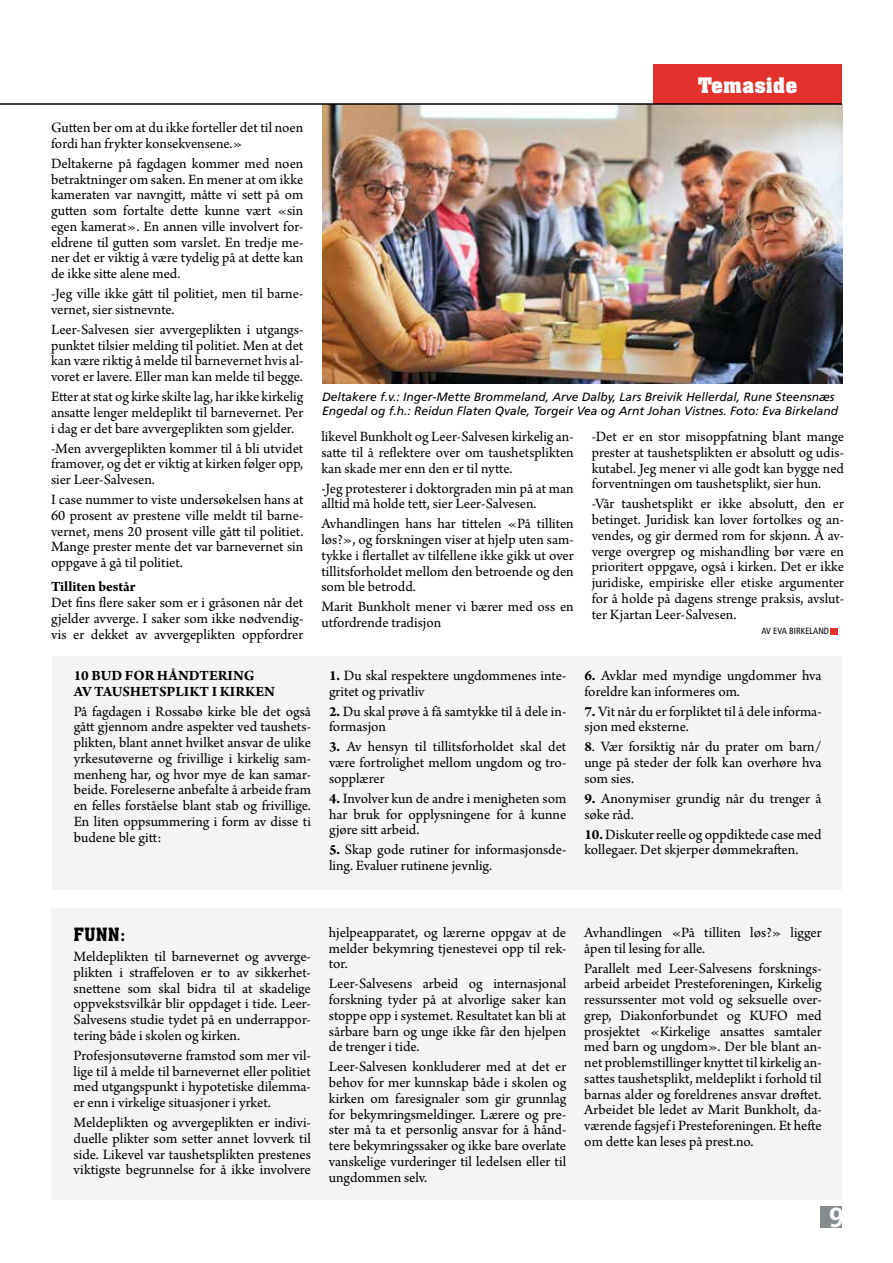
<style>
.page{position:relative;width:893px;height:1263px;background:#fff}
.page>*{position:absolute;margin:0;border:0;box-sizing:border-box;transform-origin:0 0}
.t1{font:700 27.45px "Frutiger";color:#fff}
.t2{font:700 21px "Aachen BT";color:#fff}
.t3{font:18px "Aachen BT";color:#000}
.t4{font:15px/15.8px "Arno Pro";color:#000;text-align:justify}
.t5{font:700 15px/15.8px "Arno Pro";color:#000}
.t6{font:italic 12px/13.5px "Frutiger";color:#000}
.t7{font:condensed 9px "Frutiger";color:#000}
.s1{font-weight:700}
</style>
<div class="page">
<img style="left:322px;top:105px;width:520px;height:278px">
<div style="left:51px;top:908px;width:791px;height:291px;background:#f2f5f4"></div>
<div style="left:52px;top:656px;width:790px;height:233px;background:#f2f5f4"></div>
<div style="left:653px;top:64px;width:189px;height:39px;background:#e4312b"></div>
<hr style="left:0;top:103px;width:842px;height:2px;background:#000">
<div style="left:831px;top:628px;width:7px;height:6px;background:#e4312b"></div>
<div style="left:821px;top:1206px;width:21px;height:22px;background:#848b8e"></div>
<h2 class="t2" style="left:698px;top:72px;width:101px">Temaside</h2>
<p class="t4" style="left:51px;top:120px;width:254px">Gutten ber om at du ikke forteller det til noen fordi han frykter konsekvensene.»</p>
<p class="t4" style="left:51px;top:156px;width:254px">Deltakerne på fagdagen kommer med noen betraktninger om saken. En mener at om ikke kameraten var navngitt, måtte vi sett på om gutten som fortalte dette kunne vært «sin egen kamerat». En annen ville involvert for&shy;eldrene til gutten som varslet. En tredje me&shy;ner det er viktig å være tydelig på at dette kan de ikke sitte alene med.</p>
<p class="t4" style="left:51px;top:286px;width:254px">-Jeg ville ikke gått til politiet, men til barne&shy;vernet, sier sistnevnte.</p>
<p class="t4" style="left:51px;top:322px;width:254px">Leer-Salvesen sier avvergeplikten i utgangs&shy;punktet tilsier melding til politiet. Men at det kan være riktig å melde til barnevernet hvis al&shy;voret er lavere. Eller man kan melde til begge.</p>
<p class="t4" style="left:51px;top:389px;width:254px">Etter at stat og kirke skilte lag, har ikke kirkelig ansatte lenger meldeplikt til barnevernet. Per i dag er det bare avvergeplikten som gjelder.</p>
<p class="t4" style="left:51px;top:441px;width:254px">-Men avvergeplikten kommer til å bli utvidet framover, og det er viktig at kirken følger opp, sier Leer-Salvesen.</p>
<p class="t4" style="left:51px;top:492px;width:254px">I case nummer to viste undersøkelsen hans at 60 prosent av prestene ville meldt til barne&shy;vernet, mens 20 prosent ville gått til politiet.<br>Mange prester mente det var barnevernet sin oppgave å gå til politiet.</p>
<p class="t5" style="left:51px;top:580px;width:86px">Tilliten består</p>
<p class="t4" style="left:51px;top:595px;width:254px">Det fins flere saker som er i gråsonen når det gjelder avverge. I saker som ikke nødvendig&shy;vis er dekket av avvergeplikten oppfordrer</p>
<p class="t6" style="left:322px;top:390px;width:517px">Deltakere f.v.: Inger-Mette Brommeland, Arve Dalby, Lars Breivik Hellerdal, Rune Steensnæs<br>Engedal og f.h.: Reidun Flaten Qvale, Torgeir Vea og Arnt Johan Vistnes. Foto: Eva Birkeland</p>
<p class="t4" style="left:321px;top:429px;width:254px">likevel Bunkholt og Leer-Salvesen kirkelig an&shy;satte til å reflektere over om taushetsplikten kan skade mer enn den er til nytte.</p>
<p class="t4" style="left:321px;top:481px;width:254px">-Jeg protesterer i doktorgraden min på at man alltid må holde tett, sier Leer-Salvesen.</p>
<p class="t4" style="left:321px;top:517px;width:254px">Avhandlingen hans har tittelen «På tilliten løs?», og forskningen viser at hjelp uten sam&shy;tykke i flertallet av tilfellene ikke gikk ut over tillitsforholdet mellom den betroende og den som ble betrodd.</p>
<p class="t4" style="left:321px;top:600px;width:254px">Marit Bunkholt mener vi bærer med oss en utfordrende tradisjon</p>
<p class="t4" style="left:592px;top:429px;width:254px">-Det er en stor misoppfatning blant mange prester at taushetsplikten er absolutt og udis&shy;kutabel. Jeg mener vi alle godt kan bygge ned forventningen om taushetsplikt, sier hun.</p>
<p class="t4" style="left:592px;top:497px;width:254px">-Vår taushetsplikt er ikke absolutt, den er betinget. Juridisk kan lover fortolkes og an&shy;vendes, og gir dermed rom for skjønn. Å av&shy;verge overgrep og mishandling bør være en prioritert oppgave, også i kirken. Det er ikke juridiske, empiriske eller etiske argumenter for å holde på dagens strenge praksis, avslut&shy;ter Kjartan Leer-Salvesen.</p>
<p class="t7" style="left:761px;top:626px;width:69px">AV EVA BIRKELAND</p>
<p class="t5" style="left:74px;top:668px;width:203px">10 BUD FOR HÅNDTERING<br>AV TAUSHETSPLIKT I KIRKEN</p>
<p class="t4" style="left:74px;top:704px;width:239px">På fagdagen i Rossabø kirke ble det også gått gjennom andre aspekter ved taushets&shy;plikten, blant annet hvilket ansvar de ulike yrkesutøverne og frivillige i kirkelig sam&shy;menheng har, og hvor mye de kan samar&shy;beide. Foreleserne anbefalte å arbeide fram en felles forståelse blant stab og frivillige.<br>En liten oppsummering i form av disse ti budene ble gitt:</p>
<p class="t4" style="left:329px;top:668px;width:239px"><span class="s1">1.</span> Du skal respektere ungdommenes inte&shy;gritet og privatliv</p>
<p class="t4" style="left:329px;top:704px;width:239px"><span class="s1">2.</span> Du skal prøve å få samtykke til å dele in&shy;formasjon</p>
<p class="t4" style="left:329px;top:740px;width:239px"><span class="s1">3.</span> Av hensyn til tillitsforholdet skal det være fortrolighet mellom ungdom og tro&shy;sopplærer</p>
<p class="t4" style="left:329px;top:791px;width:239px"><span class="s1">4.</span> Involver kun de andre i menigheten som har bruk for opplysningene for å kunne gjøre sitt arbeid.</p>
<p class="t4" style="left:329px;top:843px;width:239px"><span class="s1">5.</span> Skap gode rutiner for informasjonsde&shy;ling. Evaluer rutinene jevnlig.</p>
<p class="t4" style="left:584px;top:668px;width:239px"><span class="s1">6.</span> Avklar med myndige ungdommer hva foreldre kan informeres om.</p>
<p class="t4" style="left:584px;top:704px;width:239px"><span class="s1">7.</span> Vit når du er forpliktet til å dele informa&shy;sjon med eksterne.</p>
<p class="t4" style="left:584px;top:740px;width:239px"><span class="s1">8</span>. Vær forsiktig når du prater om barn/ unge på steder der folk kan overhøre hva som sies.</p>
<p class="t4" style="left:584px;top:791px;width:239px"><span class="s1">9.</span> Anonymiser grundig når du trenger å søke råd.</p>
<p class="t4" style="left:584px;top:827px;width:239px"><span class="s1">10.</span> Diskuter reelle og oppdiktede case med kollegaer. Det skjerper dømmekraften.</p>
<p class="t3" style="left:74px;top:923px;width:53px">FUNN:</p>
<p class="t4" style="left:74px;top:950px;width:239px">Meldeplikten til barnevernet og avverge&shy;plikten i straffeloven er to av sikkerhet&shy;snettene som skal bidra til at skadelige oppvekstsvilkår blir oppdaget i tide. Leer-Salvesens studie tydet på en underrappor&shy;tering både i skolen og kirken.</p>
<p class="t4" style="left:74px;top:1048px;width:239px">Profesjonsutøverne framstod som mer vil&shy;lige til å melde til barnevernet eller politiet med utgangspunkt i hypotetiske dilemma&shy;er enn i virkelige situasjoner i yrket.</p>
<p class="t4" style="left:74px;top:1116px;width:239px">Meldeplikten og avvergeplikten er indivi&shy;duelle plikter som setter annet lovverk til side. Likevel var taushetsplikten prestenes viktigste begrunnelse for å ikke involvere</p>
<p class="t4" style="left:329px;top:925px;width:239px">hjelpeapparatet, og lærerne oppgav at de melder bekymring tjenestevei opp til rek&shy;tor.</p>
<p class="t4" style="left:329px;top:977px;width:239px">Leer-Salvesens arbeid og internasjonal forskning tyder på at alvorlige saker kan stoppe opp i systemet. Resultatet kan bli at sårbare barn og unge ikke får den hjelpen de trenger i tide.</p>
<p class="t4" style="left:329px;top:1060px;width:239px">Leer-Salvesen konkluderer med at det er behov for mer kunnskap både i skolen og kirken om faresignaler som gir grunnlag for bekymringsmeldinger. Lærere og pre&shy;ster må ta et personlig ansvar for å hånd&shy;tere bekymringssaker og ikke bare overlate vanskelige vurderinger til ledelsen eller til ungdommen selv.</p>
<p class="t4" style="left:584px;top:925px;width:239px">Avhandlingen «På tilliten løs?» ligger åpen til lesing for alle.</p>
<p class="t4" style="left:584px;top:961px;width:239px">Parallelt med Leer-Salvesens forsknings&shy;arbeid arbeidet Presteforeningen, Kirkelig ressurssenter mot vold og seksuelle over&shy;grep, Diakonforbundet og KUFO med prosjektet «Kirkelige ansattes samtaler med barn og ungdom». Der ble blant an&shy;net problemstillinger knyttet til kirkelig an&shy;sattes taushetsplikt, meldeplikt i forhold til barnas alder og foreldrenes ansvar drøftet.<br>Arbeidet ble ledet av Marit Bunkholt, da&shy;værende fagsjef i Presteforeningen. Et hefte om dette kan leses på prest.no.</p>
<h1 class="t1" style="left:829px;top:1201px;width:17px">9</h1>
</div>
